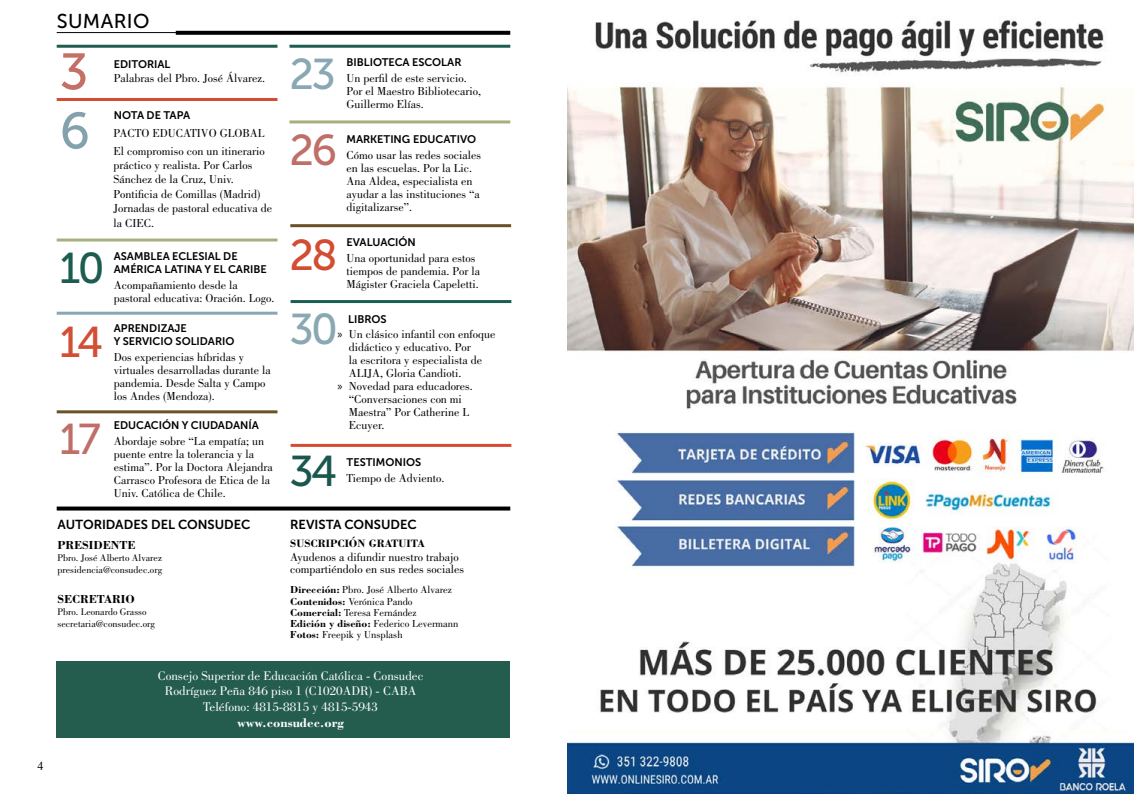
<style>
.page{position:relative;width:1134px;height:794px;background:#fff}
.page>*{position:absolute;margin:0;border:0;box-sizing:border-box;transform-origin:0 0}
.t1{font:51px "Museo Sans 500";color:#84a2ad}
.t2{font:51px "Museo Sans 500";color:#c47066}
.t3{font:43px "Museo Sans 500";color:#1d5c51}
.t4{font:43px "Museo Sans 500";color:#bf6f67}
.t5{font:43px "Museo Sans 500";color:#d34d33}
.t6{font:43px "Museo Sans 500";color:#d24e35}
.t7{font:43px "Museo Sans 500";color:#bf6f68}
.t8{font:43px "Museo Sans 500";color:#1a574e}
.t9{font:43px "Museo Sans 500";color:#89a8b2}
.t10{font:43px "Museo Sans 500";color:#89a8b4}
.t11{font:20px "Museo Sans 500";letter-spacing:.02em;color:#000}
.t12{font:13px/15.6px "Bodoni Std";color:#fff;text-align:center}
.t13{font:13px "Museo Sans Cyrl W03 700";color:#000}
.t14{font:700 13px "Bodoni Std";color:#fff}
.t15{font:12px/13px "Bodoni Std";color:#000}
.t16{font:700 12px "Bodoni Std";color:#000}
.t17{font:12px "Times New Roman";color:#000}
.t18{font:11px/13px "Museo Sans Cyrl W03 700";color:#000}
.t19{font:700 11px "Bodoni Std";color:#000}
.t20{font:11px "Museo Sans Cyrl W03 700";letter-spacing:-.025em;color:#000}
.t21{font:10.5px/11.3px "Bodoni Std";color:#000}
.t22{font:10px/12px "Bodoni Std";color:#000}
.s1{font-family:"Myriad Pro"}
.s2{font-weight:700}
</style>
<div class="page">
<img style="left:567px;top:18px;width:567px;height:776px">
<hr style="left:57px;top:32px;width:429px;height:1px;background:#000">
<svg style="left:176px;top:31px;width:334px;height:4px"></svg>
<hr style="left:290px;top:224px;width:221px;height:3px;background:#695027">
<hr style="left:57px;top:45px;width:220px;height:3px;background:#205d51">
<hr style="left:289px;top:120px;width:221px;height:3px;background:#a6b07e">
<hr style="left:57px;top:238px;width:220px;height:3px;background:#a6b07e">
<hr style="left:57px;top:98px;width:220px;height:3px;background:#d54b33">
<hr style="left:57px;top:312px;width:220px;height:3px;background:#88a8b1">
<hr style="left:57px;top:410px;width:220px;height:3px;background:#6a5127">
<hr style="left:291px;top:444px;width:220px;height:3px;background:#d54b33">
<hr style="left:291px;top:300px;width:220px;height:3px;background:#1c5d53">
<hr style="left:289px;top:45px;width:221px;height:3px;background:#205d51">
<div style="left:57px;top:660px;width:453px;height:77px;background:#245c4e"></div>
<svg style="left:57px;top:506px;width:453px;height:4px;fill:#000"></svg>
<p class="t17" style="left:38px;top:758px;width:7px">4</p>
<h3 class="t11" style="left:57px;top:11px;width:94px">SUMARIO</h3>
<h1 class="t2" style="left:60px;top:44px;width:30px">3</h1>
<h1 class="t1" style="left:60px;top:103px;width:32px">6</h1>
<h2 class="t3" style="left:60px;top:244px;width:47px">10</h2>
<h2 class="t6" style="left:60px;top:318px;width:45px">14</h2>
<h2 class="t7" style="left:60px;top:416px;width:43px">17</h2>
<p class="t18" style="left:114px;top:57px;width:58px">EDITORIAL</p>
<p class="t15" style="left:114px;top:72px;width:153px">Palabras del Pbro. José Álvarez.</p>
<p class="t20" style="left:114px;top:109px;width:78px">NOTA DE TAPA</p>
<p class="t15" style="left:114px;top:125px;width:153px;line-height:17.2px">PACTO EDUCATIVO GLOBAL<br>El compromiso con un itinerario</p>
<p class="t15" style="left:114px;top:158px;width:160px;line-height:14.4px">práctico y realista. Por Carlos<br>Sánchez de la Cruz, Univ.<br>Pontificia de Comillas (Madrid)<br>Jornadas de pastoral educativa de la CIEC.</p>
<p class="t18" style="left:114px;top:249px;width:154px">ASAMBLEA ECLESIAL DE<br>AMÉRICA LATINA Y EL CARIBE</p>
<p class="t15" style="left:114px;top:278px;width:162px">Acompañamiento desde la pastoral educativa: Oración. Logo.</p>
<p class="t18" style="left:114px;top:322px;width:122px">APRENDIZAJE<br>Y SERVICIO SOLIDARIO</p>
<p class="t15" style="left:114px;top:350px;width:158px">Dos experiencias híbridas y virtuales desarrolladas durante la pandemia. Desde Salta y Campo los Andes (Mendoza).</p>
<p class="t18" style="left:114px;top:419px;width:147px">EDUCACIÓN Y CIUDADANÍA</p>
<p class="t15" style="left:114px;top:435px;width:160px">Abordaje sobre “La empatía; un puente entre la tolerancia y la estima”. Por la Doctora Alejandra<br>Carrasco Profesora de Etica de la<br>Univ. Católica de Chile.</p>
<p class="t13" style="left:57px;top:517px;width:194px">AUTORIDADES DEL CONSUDEC</p>
<p class="t16" style="left:57px;top:538px;width:80px">PRESIDENTE</p>
<p class="t22" style="left:57px;top:552px;width:106px">Pbro. José Alberto Alvarez presidencia@consudec.org</p>
<p class="t16" style="left:57px;top:591px;width:79px">SECRETARIO</p>
<p class="t22" style="left:57px;top:605px;width:99px">Pbro. Leonardo Grasso secretaria@consudec.org</p>
<h2 class="t10" style="left:289px;top:51px;width:48px">23</h2>
<h2 class="t4" style="left:289px;top:127px;width:49px">26</h2>
<h2 class="t5" style="left:289px;top:231px;width:50px">28</h2>
<p class="t18" style="left:347px;top:56px;width:116px">BIBLIOTECA ESCOLAR</p>
<p class="t15" style="left:347px;top:72px;width:136px">Un perfil de este servicio.<br>Por el Maestro Bibliotecario,<br>Guillermo Elías.</p>
<p class="t18" style="left:347px;top:133px;width:131px">MARKETING EDUCATIVO</p>
<p class="t15" style="left:347px;top:149px;width:136px">Cómo usar las redes sociales en las escuelas. Por la Lic.<br>Ana Aldea, especialista en ayudar a las instituciones “a digitalizarse”.</p>
<p class="t18" style="left:347px;top:236px;width:71px">EVALUACIÓN</p>
<p class="t15" style="left:347px;top:252px;width:135px">Una oportunidad para estos tiempos de pandemia. Por la</p>
<p class="t15" style="left:347px;top:278px;width:134px">Mágister Graciela Capeletti.</p>
<h2 class="t9" style="left:289px;top:306px;width:50px">30</h2>
<p class="t18" style="left:348px;top:312px;width:40px">LIBROS</p>
<p class="t15" style="left:337px;top:328px;width:159px"><span class="s1">»</span> Un clásico infantil con enfoque</p>
<p class="t15" style="left:349px;top:341px;width:123px">didáctico y educativo. Por</p>
<p class="t15" style="left:349px;top:354px;width:135px">la escritora y especialista de</p>
<p class="t15" style="left:349px;top:367px;width:114px">ALIJA, Gloria Candioti.</p>
<p class="t15" style="left:337px;top:380px;width:137px"><span class="s1">»</span> Novedad para educadores.</p>
<p class="t15" style="left:349px;top:393px;width:115px">“Conversaciones con mi</p>
<p class="t15" style="left:349px;top:406px;width:122px">Maestra” Por Catherine L</p>
<p class="t15" style="left:349px;top:419px;width:37px">Ecuyer.</p>
<h2 class="t8" style="left:289px;top:447px;width:49px">34</h2>
<p class="t18" style="left:347px;top:456px;width:76px">TESTIMONIOS</p>
<p class="t15" style="left:347px;top:472px;width:99px">Tiempo de Adviento.</p>
<p class="t13" style="left:290px;top:517px;width:128px">REVISTA CONSUDEC</p>
<p class="t19" style="left:290px;top:536px;width:136px">SUSCRIPCIÓN GRATUITA</p>
<p class="t15" style="left:290px;top:551px;width:175px;line-height:12px">Ayudenos a difundir nuestro trabajo compartiéndolo en sus redes sociales</p>
<p class="t21" style="left:290px;top:584px;width:169px"><span class="s2">Dirección:</span> Pbro. José Alberto Alvarez<br><span class="s2">Contenidos:</span> Verónica Pando<br><span class="s2">Comercial:</span> Teresa Fernández<br><span class="s2">Edición y diseño:</span> Federico Levermann<br><span class="s2">Fotos:</span> Freepik y Unsplash</p>
<p class="t12" style="left:158px;top:668px;width:267px">Consejo Superior de Educación Católica - Consudec<br>Rodríguez Peña 846 piso 1 (C1020ADR) - CABA<br>Teléfono: 4815-8815 y 4815-5943</p>
<p class="t14" style="left:237px;top:714px;width:108px">www.consudec.org</p>
</div>
